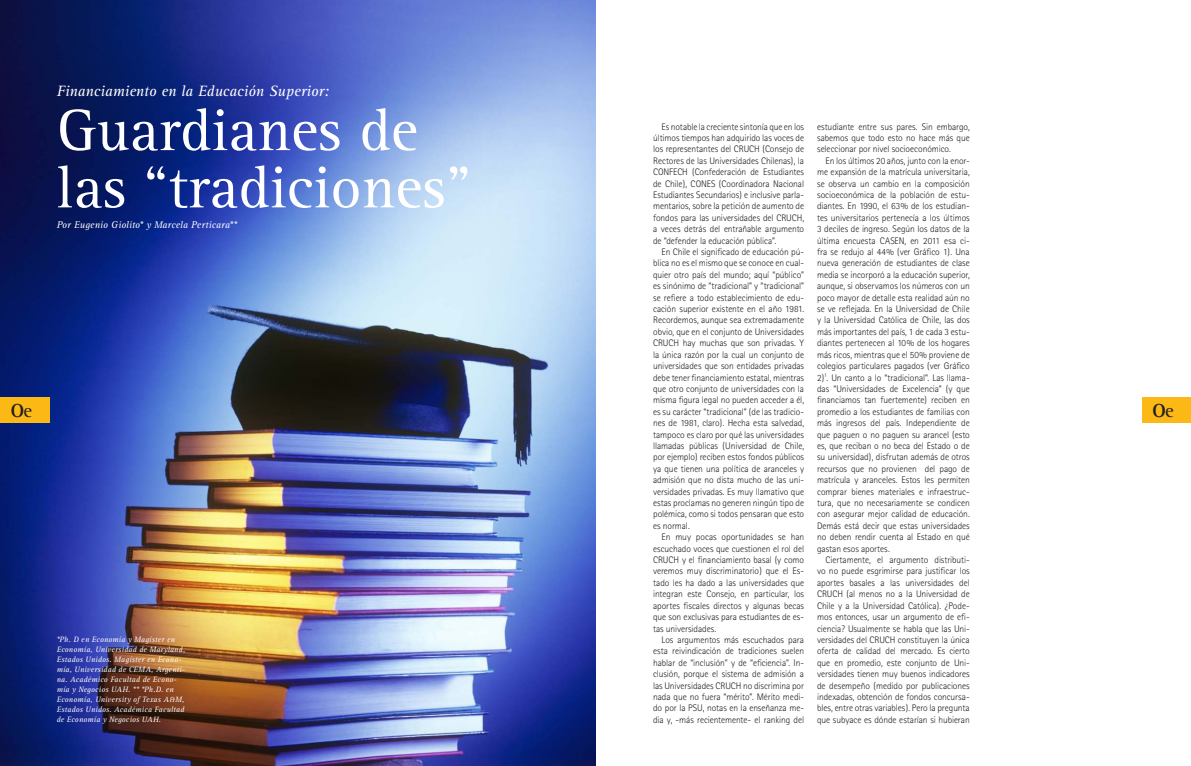
<style>
.page{position:relative;width:1191px;height:766px;background:#fff}
.page>*{position:absolute;margin:0;border:0;box-sizing:border-box;transform-origin:0 0}
.t1{font:60.5px/57.2px "Rotis Serif";color:#fff}
.t2{font:28.2px "Rotis Serif";color:#231f20}
.t3{font:italic 15.4px "Rotis Serif";color:#fff}
.t4{font:italic 10px "Rotis Serif";letter-spacing:.005em;color:#fff}
.t5{font:300 9.5px/11.4px "Rotis Sans Serif";letter-spacing:-.01em;color:#231f20;text-align:justify}
.t6{font:italic 8px/10px "Rotis Serif";letter-spacing:.02em;color:#fff}
.s1{font-size:19.3px}
</style>
<div class="page">
<img style="left:0;top:0;width:595px;height:765px">
<div style="left:1142px;top:396px;width:49px;height:26px;background:#fcb814"></div>
<div style="left:0;top:396px;width:49px;height:26px;background:#fcb814"></div>
<p class="t3" style="left:57px;top:82px;width:274px">Financiamiento en la Educación Superior:</p>
<p class="t1" style="left:57px;top:103px;width:415px">Guardianes de las “tradiciones”</p>
<p class="t5" style="left:817px;top:120px;width:154px">estudiante entre sus pares. Sin embargo, sabemos que todo esto no hace más que seleccionar por nivel socioeconómico.</p>
<p class="t5" style="left:817px;top:155px;width:154px;text-indent:9px">En los últimos 20 años, junto con la enor&shy;me expansión de la matrícula universitaria, se observa un cambio en la composición socioeconómica de la población de estu&shy;diantes. En 1990, el 63% de los estudian&shy;tes universitarios pertenecía a los últimos 3 deciles de ingreso. Según los datos de la última encuesta CASEN, en 2011 esa ci&shy;fra se redujo al 44% (ver Gráfico 1). Una nueva generación de estudiantes de clase media se incorporó a la educación superior, aunque, si observamos los números con un poco mayor de detalle esta realidad aún no se ve reflejada. En la Universidad de Chile y la Universidad Católica de Chile, las dos más importantes del país, 1 de cada 3 estu&shy;diantes pertenecen al 10% de los hogares más ricos, mientras que el 50% proviene de colegios particulares pagados (ver Gráfico 2)<sup>1</sup>. Un canto a lo “tradicional”. Las llama&shy;das “Universidades de Excelencia” (y que financiamos tan fuertemente) reciben en promedio a los estudiantes de familias con más ingresos del país. Independiente de que paguen o no paguen su arancel (esto es, que reciban o no beca del Estado o de su universidad), disfrutan además de otros recursos que no provienen del pago de matrícula y aranceles. Estos les permiten comprar bienes materiales e infraestruc&shy;tura, que no necesariamente se condicen con asegurar mejor calidad de educación.<br>Demás está decir que estas universidades no deben rendir cuenta al Estado en qué gastan esos aportes.</p>
<p class="t5" style="left:817px;top:554px;width:154px;text-indent:9px">Ciertamente, el argumento distributi&shy;vo no puede esgrimirse para justificar los aportes basales a las universidades del CRUCH (al menos no a la Universidad de Chile y a la Universidad Católica). ¿Pode&shy;mos entonces, usar un argumento de efi&shy;ciencia? Usualmente se habla que las Uni&shy;versidades del CRUCH constituyen la única oferta de calidad del mercado. Es cierto que en promedio, este conjunto de Uni&shy;versidades tienen muy buenos indicadores de desempeño (medido por publicaciones indexadas, obtención de fondos concursa&shy;bles, entre otras variables). Pero la pregunta que subyace es dónde estarían si hubieran</p>
<p class="t5" style="left:653px;top:120px;width:152px;text-indent:9px">Es notable la creciente sintonía que en los últimos tiempos han adquirido las voces de los representantes del CRUCH (Consejo de Rectores de las Universidades Chilenas), la CONFECH (Confederación de Estudiantes de Chile), CONES (Coordinadora Nacional Estudiantes Secundarios) e inclusive parla&shy;mentarios, sobre la petición de aumento de fondos para las universidades del CRUCH, a veces detrás del entrañable argumento de “defender la educación pública”.</p>
<p class="t5" style="left:653px;top:246px;width:152px;text-indent:9px">En Chile el significado de educación pú&shy;blica no es el mismo que se conoce en cual&shy;quier otro país del mundo; aquí “público” es sinónimo de “tradicional” y “tradicional” se refiere a todo establecimiento de edu&shy;cación superior existente en el año 1981.<br>Recordemos, aunque sea extremadamente obvio, que en el conjunto de Universidades CRUCH hay muchas que son privadas. Y la única razón por la cual un conjunto de universidades que son entidades privadas debe tener financiamiento estatal, mientras que otro conjunto de universidades con la misma figura legal no pueden acceder a él, es su carácter “tradicional” (de las tradicio&shy;nes de 1981, claro). Hecha esta salvedad, tampoco es claro por qué las universidades llamadas públicas (Universidad de Chile, por ejemplo) reciben estos fondos públicos ya que tienen una política de aranceles y admisión que no dista mucho de las uni&shy;versidades privadas. Es muy llamativo que estas proclamas no generen ningún tipo de polémica, como si todos pensaran que esto es normal.</p>
<p class="t5" style="left:653px;top:531px;width:152px;text-indent:9px">En muy pocas oportunidades se han escuchado voces que cuestionen el rol del CRUCH y el financiamiento basal (y como veremos muy discriminatorio) que el Es&shy;tado les ha dado a las universidades que integran este Consejo, en particular, los aportes fiscales directos y algunas becas que son exclusivas para estudiantes de es&shy;tas universidades.</p>
<p class="t5" style="left:653px;top:633px;width:152px;text-indent:9px">Los argumentos más escuchados para esta reivindicación de tradiciones suelen hablar de “inclusión” y de “eficiencia”. In&shy;clusión, porque el sistema de admisión a las Universidades CRUCH no discrimina por nada que no fuera “mérito”. Mérito medi&shy;do por la PSU, notas en la enseñanza me&shy;dia y, -más recientemente- el ranking del</p>
<p class="t4" style="left:57px;top:219px;width:182px">Por Eugenio Giolito* y Marcela Perticara**</p>
<p class="t2" style="left:10px;top:391px;width:23px">o<span class="s1">e</span></p>
<p class="t2" style="left:1151px;top:391px;width:23px">o<span class="s1">e</span></p>
<p class="t6" style="left:57px;top:634px;width:130px">*Ph. D en Economía y Magíster en Economía, Universidad de Maryland, Estados Unidos. Magíster en Econo&shy;mía, Universidad de CEMA, Argenti&shy;na. Académico Facultad de Econo&shy;mía y Negocios UAH. ** *Ph.D. en Economía, University of Texas A&amp;M, Estados Unidos. Académica Facultad de Economía y Negocios UAH.</p>
</div>
